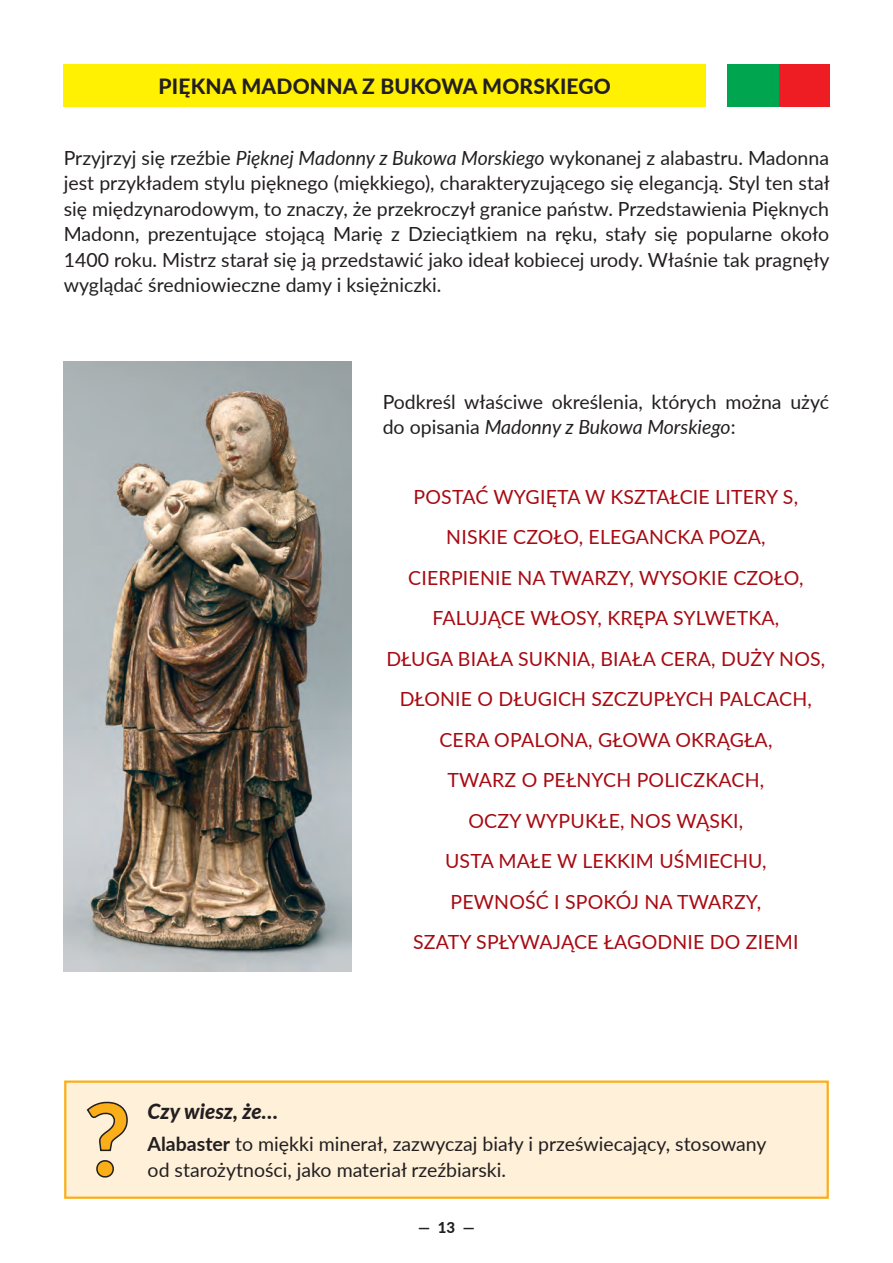
<style>
.page{position:relative;width:893px;height:1263px;background:#fff}
.page>*{position:absolute;margin:0;border:0;box-sizing:border-box;transform-origin:0 0}
.t1{font:800 21px "Lato";letter-spacing:.01em;color:#231f20}
.t2{font:italic 800 21px "Lato";color:#231f20}
.t3{font:19.5px/25.5px "Lato";color:#231f20}
.t4{font:19.5px/40.5px "Lato";letter-spacing:.01em;color:#a70a12;text-align:center}
.t5{font:800 15px "Lato";color:#231f20}
.s1{font-style:italic}
.s2{font-weight:700}
</style>
<div class="page">
<div style="left:64px;top:64px;width:642px;height:42px;background:#fff101"></div>
<div style="left:64px;top:1080px;width:765px;height:119px;background:#fef0d9;border:2px solid #faaf18"></div>
<svg style="left:86px;top:1101px;width:42px;height:77px"></svg>
<img style="left:64px;top:361px;width:287px;height:611px">
<div style="left:778px;top:64px;width:51px;height:42px;background:#ee1d23"></div>
<div style="left:727px;top:64px;width:51px;height:42px;background:#00a54f"></div>
<p class="t1" style="left:158px;top:70px;width:454px">PIĘKNA MADONNA Z BUKOWA MORSKIEGO</p>
<p class="t3" style="left:64px;top:144px;width:767px;text-align:justify">Przyjrzyj się rzeźbie <span class="s1">Pięknej Madonny z Bukowa Morskiego</span> wykonanej z alabastru. Madonna jest przykładem stylu pięknego (miękkiego), charakteryzującego się elegancją. Styl ten stał się międzynarodowym, to znaczy, że przekroczył granice państw. Przedstawienia Pięknych Madonn, prezentujące stojącą Marię z Dzieciątkiem na ręku, stały się popularne około 1400 roku. Mistrz starał się ją przedstawić jako ideał kobiecej urody. Właśnie tak pragnęły wyglądać średniowieczne damy i księżniczki.</p>
<p class="t3" style="left:383px;top:388px;width:448px">Podkreśl właściwe określenia, których można użyć do opisania <span class="s1">Madonny z Bukowa Morskiego</span>:</p>
<p class="t4" style="left:386px;top:475px;width:440px">POSTAĆ WYGIĘTA W KSZTAŁCIE LITERY S,<br>NISKIE CZOŁO, ELEGANCKA POZA,<br>CIERPIENIE NA TWARZY, WYSOKIE CZOŁO,<br>FALUJĄCE WŁOSY, KRĘPA SYLWETKA,<br>DŁUGA BIAŁA SUKNIA, BIAŁA CERA, DUŻY NOS,<br>DŁONIE O DŁUGICH SZCZUPŁYCH PALCACH,<br>CERA OPALONA, GŁOWA OKRĄGŁA,<br>TWARZ O PEŁNYCH POLICZKACH,<br>OCZY WYPUKŁE, NOS WĄSKI,<br>USTA MAŁE W LEKKIM UŚMIECHU,<br>PEWNOŚĆ I SPOKÓJ NA TWARZY,<br>SZATY SPŁYWAJĄCE ŁAGODNIE DO ZIEMI</p>
<p class="t2" style="left:148px;top:1096px;width:132px">Czy wiesz, że…</p>
<p class="t3" style="left:148px;top:1131px;width:620px"><span class="s2">Alabaster</span> to miękki minerał, zazwyczaj biały i przeświecający, stosowany od starożytności, jako materiał rzeźbiarski.</p>
<p class="t5" style="left:418px;top:1216px;width:58px">— 13 —</p>
</div>
